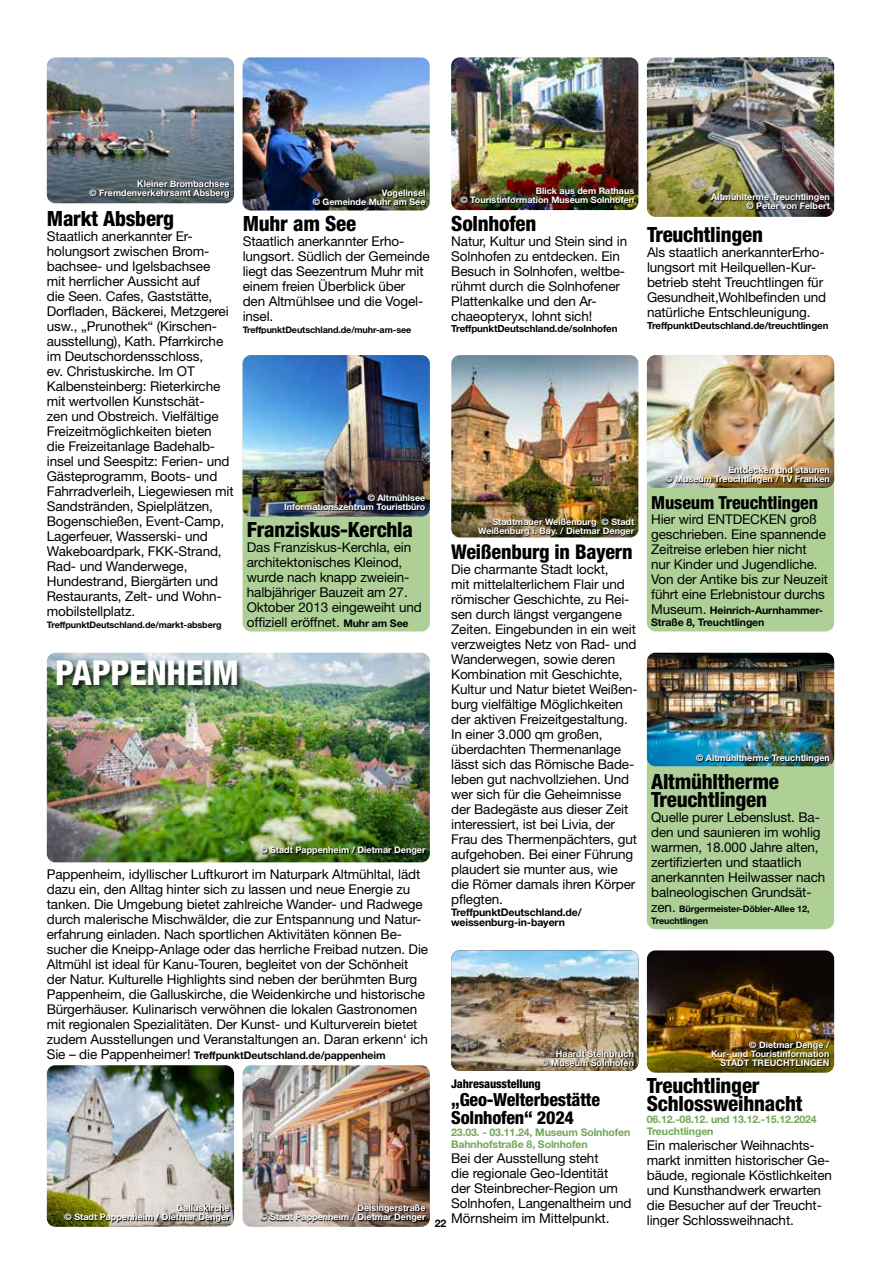
<style>
.page{position:relative;width:881px;height:1263px;background:#fff}
.page>*{position:absolute;margin:0;border:0;box-sizing:border-box;transform-origin:0 0}
.t1{font:800 condensed 34.5px "Helvetica Neue LT";letter-spacing:-.01em;color:#fff}
.t2{font:800 condensed 21px/18px "Helvetica Neue LT";letter-spacing:-.01em;color:#000}
.t3{font:800 condensed 20.25px "Helvetica Neue LT";letter-spacing:-.01em;color:#000}
.t4{font:800 condensed 18px/18px "Helvetica Neue LT";letter-spacing:-.01em;color:#000}
.t5{font:13.5px/15px "Helvetica Neue LT";letter-spacing:-.01em;color:#000}
.t6{font:800 condensed 12px "Helvetica Neue LT";letter-spacing:-.01em;color:#000}
.t7{font:700 10.5px/12px "Helvetica Neue LT";letter-spacing:-.01em;color:#000}
.t8{font:700 10.5px/12px "Helvetica Neue LT";letter-spacing:-.01em;color:#71a853}
.t9{font:700 9.75px "Helvetica Neue LT";letter-spacing:-.01em;color:#000}
.t10{font:700 9px/9px "Helvetica Neue LT";color:#fff;text-align:right}
.t11{font:700 9px/12px "Helvetica Neue LT";letter-spacing:-.01em;color:#000}
.s1{font-weight:700;font-size:10.5px}
.s2{font-weight:400;font-size:13.5px}
</style>
<div class="page">
<img style="left:47px;top:57px;width:187px;height:146px">
<svg style="left:90px;top:180px;width:140px;height:18px"></svg>
<img style="left:242px;top:57px;width:187px;height:153px">
<svg style="left:312px;top:189px;width:114px;height:17px"></svg>
<div style="left:242px;top:355px;width:187px;height:276px;background:#aed097;border-radius:9px"></div>
<img style="left:242px;top:355px;width:187px;height:162px">
<img style="left:285px;top:494px;width:141px;height:17px">
<img style="left:451px;top:57px;width:187px;height:153px">
<img style="left:460px;top:187px;width:174px;height:17px">
<img style="left:47px;top:1065px;width:187px;height:162px">
<img style="left:242px;top:1065px;width:187px;height:162px">
<img style="left:47px;top:653px;width:382px;height:209px">
<svg style="left:260px;top:1204px;width:166px;height:19px"></svg>
<svg style="left:65px;top:1204px;width:165px;height:19px"></svg>
<svg style="left:260px;top:846px;width:166px;height:9px"></svg>
<div style="left:55px;top:658px;width:189px;height:34px;background:#000;opacity:.75"></div>
<img style="left:451px;top:950px;width:187px;height:121px">
<svg style="left:541px;top:1050px;width:93px;height:16px"></svg>
<div style="left:646px;top:653px;width:187px;height:276px;background:#aed097;border-radius:9px"></div>
<img style="left:646px;top:653px;width:187px;height:113px">
<svg style="left:696px;top:754px;width:133px;height:9px"></svg>
<div style="left:646px;top:355px;width:187px;height:276px;background:#aed097;border-radius:9px"></div>
<img style="left:646px;top:355px;width:187px;height:133px">
<img style="left:665px;top:466px;width:164px;height:18px">
<img style="left:451px;top:355px;width:187px;height:182px">
<svg style="left:478px;top:518px;width:156px;height:18px"></svg>
<img style="left:646px;top:950px;width:187px;height:123px">
<svg style="left:711px;top:1041px;width:118px;height:25px"></svg>
<img style="left:646px;top:57px;width:187px;height:160px">
<svg style="left:710px;top:193px;width:120px;height:17px"></svg>
<p class="t10" style="left:89px;top:179px;width:142px">Kleiner Brombachsee<br>© Fremdenverkehrsamt Absberg</p>
<h2 class="t2" style="left:47px;top:210px;width:129px">Markt Absberg</h2>
<p class="t5" style="left:47px;top:229px;width:188px">Staatlich anerkannter Er&shy;holungsort zwischen Brom&shy;bachsee- und Igelsbachsee<br>mit herrlicher Aussicht auf<br>die Seen. Cafes, Gaststätte,<br>Dorfladen, Bäckerei, Metzgerei usw., „Prunothek“ (Kirschen&shy;ausstellung), Kath. Pfarrkirche im Deutschordensschloss,<br>ev. Christuskirche. Im OT<br>Kalbensteinberg: Rieterkirche mit wertvollen Kunstschät-<br>zen und Obstreich. Vielfältige<br>Freizeitmöglichkeiten bieten<br>die Freizeitanlage Badehalb&shy;insel und Seespitz: Ferien- und<br>Gästeprogramm, Boots- und<br>Fahrradverleih, Liegewiesen mit<br>Sandstränden, Spielplätzen,<br>Bogenschießen, Event-Camp,<br>Lagerfeuer, Wasserski- und<br>Wakeboardpark, FKK-Strand,<br>Rad- und Wanderwege,<br>Hundestrand, Biergärten und<br>Restaurants, Zelt- und Wohn&shy;mobilstellplatz.</p>
<p class="t11" style="left:47px;top:619px;width:176px">TreffpunktDeutschland.de/markt-absberg</p>
<p class="t10" style="left:313px;top:188px;width:114px">Vogelinsel<br>© Gemeinde Muhr am See</p>
<h2 class="t2" style="left:242px;top:214px;width:115px">Muhr am See</h2>
<p class="t5" style="left:242px;top:233px;width:188px">Staatlich anerkannter Erho&shy;lungsort. Südlich der Gemeinde liegt das Seezentrum Muhr mit einem freien Überblick über den Altmühlsee und die Vogel&shy;insel.</p>
<p class="t11" style="left:242px;top:323px;width:170px">TreffpunktDeutschland.de/muhr-am-see</p>
<p class="t10" style="left:284px;top:493px;width:143px">© Altmühlsee<br>Informationszentrum Touristbüro</p>
<h2 class="t2" style="left:247px;top:520px;width:168px">Franziskus-Kerchla</h2>
<p class="t5" style="left:247px;top:539px;width:176px">Das Franziskus-Kerchla, ein architektonisches Kleinod, wurde nach knapp zweiein&shy;halbjähriger Bauzeit am 27.<br>Oktober 2013 eingeweiht und offiziell eröffnet. <span class="s1">Muhr am See</span></p>
<h1 class="t1" style="left:55px;top:651px;width:185px">PAPPENHEIM</h1>
<p class="t10" style="left:260px;top:845px;width:167px">© Stadt Pappenheim / Dietmar Denger</p>
<p class="t5" style="left:47px;top:866px;width:382px">Pappenheim, idyllischer Luftkurort im Naturpark Altmühltal, lädt dazu ein, den Alltag hinter sich zu lassen und neue Energie zu tanken. Die Umgebung bietet zahlreiche Wander- und Radwege durch malerische Mischwälder, die zur Entspannung und Natur&shy;erfahrung einladen. Nach sportlichen Aktivitäten können Be&shy;sucher die Kneipp-Anlage oder das herrliche Freibad nutzen. Die Altmühl ist ideal für Kanu-Touren, begleitet von der Schönheit der Natur. Kulturelle Highlights sind neben der berühmten Burg Pappenheim, die Galluskirche, die Weidenkirche und historische Bürgerhäuser. Kulinarisch verwöhnen die lokalen Gastronomen mit regionalen Spezialitäten. Der Kunst- und Kulturverein bietet zudem Ausstellungen und Veranstaltungen an. Daran erkenn‘ ich</p>
<p class="t7" style="left:47px;top:1049px;width:340px"><span class="s2">Sie – die Pappenheimer!</span> TreffpunktDeutschland.de/pappenheim</p>
<p class="t10" style="left:460px;top:186px;width:175px">Blick aus dem Rathaus<br>© Touristinformation Museum Solnhofen</p>
<h2 class="t2" style="left:451px;top:214px;width:87px">Solnhofen</h2>
<p class="t5" style="left:451px;top:233px;width:177px">Natur, Kultur und Stein sind in<br>Solnhofen zu entdecken. Ein<br>Besuch in Solnhofen, weltbe&shy;rühmt durch die Solnhofener<br>Plattenkalke und den Ar&shy;chaeopteryx, lohnt sich!</p>
<p class="t9" style="left:451px;top:322px;width:168px">TreffpunktDeutschland.de/solnhofen</p>
<p class="t10" style="left:478px;top:517px;width:157px">Stadtmauer Weißenburg © Stadt<br>Weißenburg i. Bay. / Dietmar Denger</p>
<h3 class="t3" style="left:451px;top:539px;width:183px">Weißenburg in Bayern</h3>
<p class="t5" style="left:451px;top:561px;width:188px">Die charmante Stadt lockt,<br>mit mittelalterlichem Flair und römischer Geschichte, zu Rei&shy;sen durch längst vergangene<br>Zeiten. Eingebunden in ein weit verzweigtes Netz von Rad- und<br>Wanderwegen, sowie deren<br>Kombination mit Geschichte,<br>Kultur und Natur bietet Weißen&shy;burg vielfältige Möglichkeiten der aktiven Freizeitgestaltung.<br>In einer 3.000 qm großen, überdachten Thermenanlage lässt sich das Römische Bade&shy;leben gut nachvollziehen. Und wer sich für die Geheimnisse der Badegäste aus dieser Zeit interessiert, ist bei Livia, der<br>Frau des Thermenpächters, gut aufgehoben. Bei einer Führung plaudert sie munter aus, wie die Römer damals ihren Körper pflegten.</p>
<p class="t7" style="left:451px;top:906px;width:132px;line-height:10.5px">TreffpunktDeutschland.de/ weissenburg-in-bayern</p>
<p class="t10" style="left:541px;top:1049px;width:94px">Haardt Steinbruch<br>© Museum Solnhofen</p>
<p class="t10" style="left:65px;top:1203px;width:167px">Galluskirche<br>© Stadt Pappenheim / Dietmar Denger</p>
<p class="t10" style="left:260px;top:1203px;width:167px">Deisingerstraße<br>© Stadt Pappenheim / Dietmar Denger</p>
<p class="t6" style="left:451px;top:1076px;width:91px">Jahresausstellung</p>
<h3 class="t4" style="left:451px;top:1090px;width:150px">„Geo-Welterbestätte<br>Solnhofen“ 2024</h3>
<p class="t8" style="left:451px;top:1126px;width:181px">23.03. - 03.11.24, Museum Solnhofen<br>Bahnhofstraße 8, Solnhofen</p>
<p class="t5" style="left:451px;top:1151px;width:182px">Bei der Ausstellung steht<br>die regionale Geo-Identität<br>der Steinbrecher-Region um<br>Solnhofen, Langenaltheim und<br>Mörnsheim im Mittelpunkt.</p>
<p class="t7" style="left:434px;top:1216px;width:13px">22</p>
<p class="t10" style="left:711px;top:193px;width:120px">Altmühlterme Treuchtlingen © Peter von Felbert</p>
<h2 class="t2" style="left:646px;top:226px;width:117px">Treuchtlingen</h2>
<p class="t5" style="left:646px;top:245px;width:180px">Als staatlich anerkannterErho&shy;lungsort mit Heilquellen-Kur&shy;betrieb steht Treuchtlingen für<br>Gesundheit,Wohlbefinden und natürliche Entschleunigung.</p>
<p class="t9" style="left:646px;top:320px;width:183px">TreffpunktDeutschland.de/treuchtlingen</p>
<p class="t10" style="left:665px;top:465px;width:166px">Entdecken und staunen<br>© Museum Treuchtlingen / TV Franken</p>
<h3 class="t4" style="left:651px;top:493px;width:168px">Museum Treuchtlingen</h3>
<p class="t5" style="left:651px;top:512px;width:178px">Hier wird ENTDECKEN groß geschrieben. Eine spannende<br>Zeitreise erleben hier nicht nur Kinder und Jugendliche.<br>Von der Antike bis zur Neuzeit führt eine Erlebnistour durchs</p>
<p class="t7" style="left:651px;top:604px;width:173px"><span class="s2">Museum.</span> Heinrich-Aurnhammer-<br>Straße 8, Treuchtlingen</p>
<p class="t10" style="left:695px;top:753px;width:135px">© Altmühltherme Treuchtlingen</p>
<h2 class="t2" style="left:651px;top:772px;width:129px">Altmühltherme<br>Treuchtlingen</h2>
<p class="t5" style="left:651px;top:809px;width:176px">Quelle purer Lebenslust. Ba&shy;den und saunieren im wohlig warmen, 18.000 Jahre alten, zertifizierten und staatlich anerkannten Heilwasser nach balneologischen Grundsät-</p>
<p class="t11" style="left:651px;top:902px;width:160px"><span class="s2">zen.</span> Bürgermeister-Döbler-Allee 12,<br>Treuchtlingen</p>
<p class="t10" style="left:710px;top:1040px;width:120px">© Dietmar Denge /<br>Kur- und Touristinformation<br>STADT TREUCHTLINGEN</p>
<h2 class="t2" style="left:646px;top:1076px;width:157px">Treuchtlinger<br>Schlossweihnacht</h2>
<p class="t8" style="left:646px;top:1113px;width:171px">06.12.-08.12. und 13.12.-15.12.2024<br>Treuchtlingen</p>
<p class="t5" style="left:646px;top:1137px;width:186px">Ein malerischer Weihnachts&shy;markt inmitten historischer Ge&shy;bäude, regionale Köstlichkeiten und Kunsthandwerk erwarten die Besucher auf der Treucht&shy;linger Schlossweihnacht.</p>
</div>
